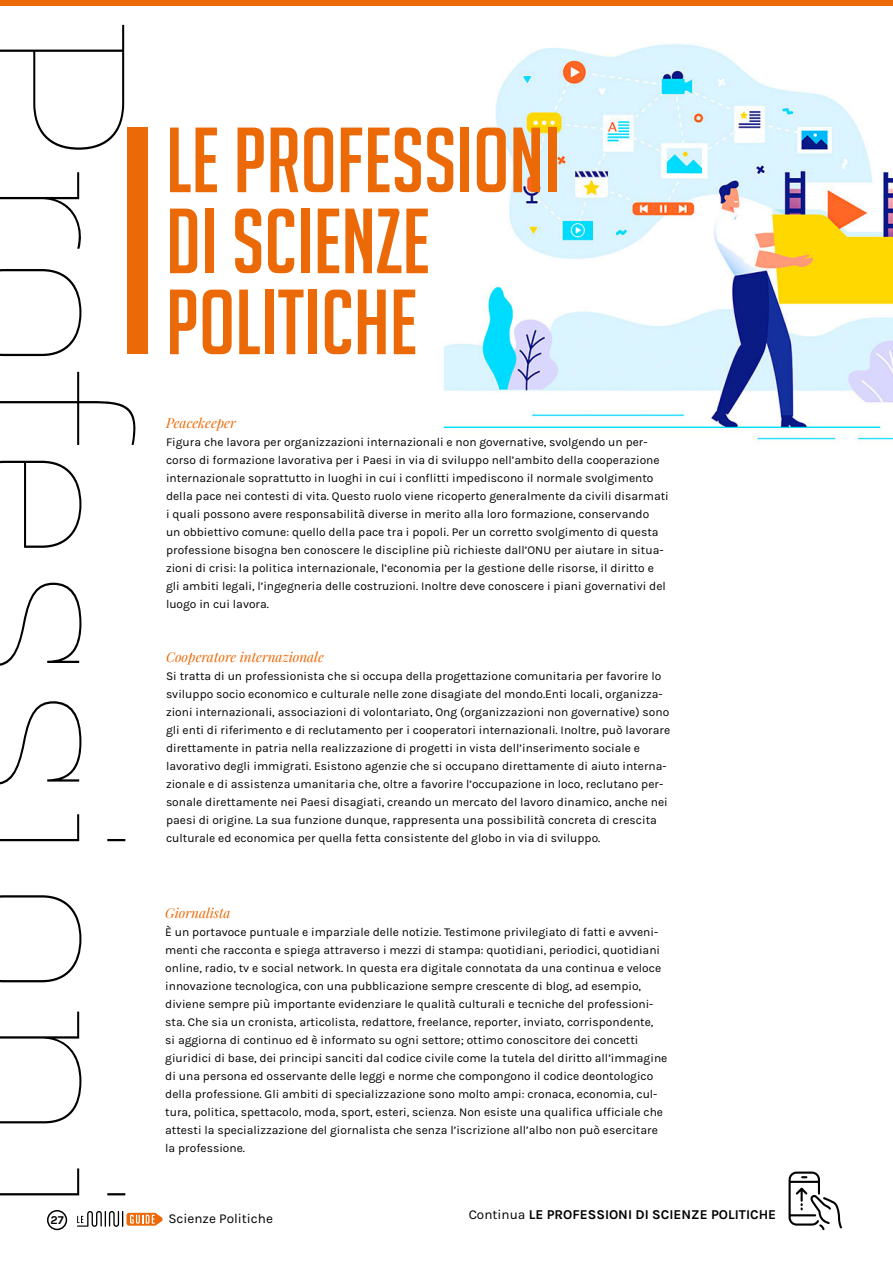
<style>
.page{position:relative;width:893px;height:1263px;background:#fff}
.page>*{position:absolute;margin:0;border:0;box-sizing:border-box;transform-origin:0 0}
.t1{font:100 225px "Kulturista";color:#000}
.t2{font:90px/81px "Big Noodle Titling";color:#ec6907}
.t3{font:italic 13.5px "Playfair Display";color:#ec6907}
.t4{font:700 13.5px "Karla";color:#000}
.t5{font:13.5px "Karla";color:#000}
.t6{font:12px/18px "Karla";color:#000}
.t7{font:700 12px "Karla";color:#000}
.s1{font-weight:400}
</style>
<div class="page">
<svg style="left:77px;top:1211px;width:86px;height:16px"></svg>
<div style="left:47px;top:1210px;width:20px;height:20px;border:2px solid #000;border-radius:50%"></div>
<div style="left:0;top:0;width:893px;height:6px;background:#ec6907"></div>
<img style="left:443px;top:43px;width:450px;height:400px">
<div style="left:128px;top:128px;width:20px;height:226px;background:#ec6907"></div>
<svg style="left:788px;top:1171px;width:54px;height:59px"></svg>
<h1 class="t1" style="left:206px;top:11px;width:1224px;rotate:90deg">Professioni</h1>
<h2 class="t2" style="left:166px;top:120px;width:396px">LE PROFESSIONI<br>DI SCIENZE<br>POLITICHE</h2>
<p class="t3" style="left:166px;top:413px;width:71px">Peacekeeper</p>
<p class="t6" style="left:166px;top:434px;width:504px">Figura che lavora per organizzazioni internazionali e non governative, svolgendo un per&shy;corso di formazione lavorativa per i Paesi in via di sviluppo nell’ambito della cooperazione internazionale soprattutto in luoghi in cui i conflitti impediscono il normale svolgimento della pace nei contesti di vita. Questo ruolo viene ricoperto generalmente da civili disarmati i quali possono avere responsabilità diverse in merito alla loro formazione, conservando<br>un obbiettivo comune: quello della pace tra i popoli. Per un corretto svolgimento di questa professione bisogna ben conoscere le discipline più richieste dall’ONU per aiutare in situa&shy;zioni di crisi: la politica internazionale, l’economia per la gestione delle risorse, il diritto e gli ambiti legali, l’ingegneria delle costruzioni. Inoltre deve conoscere i piani governativi del luogo in cui lavora.</p>
<p class="t3" style="left:166px;top:647px;width:159px">Cooperatore internazionale</p>
<p class="t6" style="left:166px;top:667px;width:506px">Si tratta di un professionista che si occupa della progettazione comunitaria per favorire lo sviluppo socio economico e culturale nelle zone disagiate del mondo.Enti locali, organizza&shy;zioni internazionali, associazioni di volontariato, Ong (organizzazioni non governative) sono gli enti di riferimento e di reclutamento per i cooperatori internazionali. Inoltre, può lavorare direttamente in patria nella realizzazione di progetti in vista dell’inserimento sociale e lavorativo degli immigrati. Esistono agenzie che si occupano direttamente di aiuto interna&shy;zionale e di assistenza umanitaria che, oltre a favorire l’occupazione in loco, reclutano per&shy;sonale direttamente nei Paesi disagiati, creando un mercato del lavoro dinamico, anche nei paesi di origine. La sua funzione dunque, rappresenta una possibilità concreta di crescita culturale ed economica per quella fetta consistente del globo in via di sviluppo.</p>
<p class="t3" style="left:165px;top:902px;width:67px">Giornalista</p>
<p class="t6" style="left:165px;top:923px;width:504px">È un portavoce puntuale e imparziale delle notizie. Testimone privilegiato di fatti e avveni&shy;menti che racconta e spiega attraverso i mezzi di stampa: quotidiani, periodici, quotidiani online, radio, tv e social network. In questa era digitale connotata da una continua e veloce innovazione tecnologica, con una pubblicazione sempre crescente di blog, ad esempio, diviene sempre più importante evidenziare le qualità culturali e tecniche del professioni&shy;sta. Che sia un cronista, articolista, redattore, freelance, reporter, inviato, corrispondente,<br>si aggiorna di continuo ed è informato su ogni settore; ottimo conoscitore dei concetti giuridici di base, dei principi sanciti dal codice civile come la tutela del diritto all’immagine di una persona ed osservante delle leggi e norme che compongono il codice deontologico della professione. Gli ambiti di specializzazione sono molto ampi: cronaca, economia, cul&shy;tura, politica, spettacolo, moda, sport, esteri, scienza. Non esiste una qualifica ufficiale che attesti la specializzazione del giornalista che senza l’iscrizione all’albo non può esercitare la professione.</p>
<p class="t4" style="left:469px;top:1206px;width:309px"><span class="s1">Continua</span> LE PROFESSIONI DI SCIENZE POLITICHE</p>
<p class="t7" style="left:50px;top:1213px;width:15px">27</p>
<p class="t5" style="left:168px;top:1211px;width:106px">Scienze Politiche</p>
</div>
